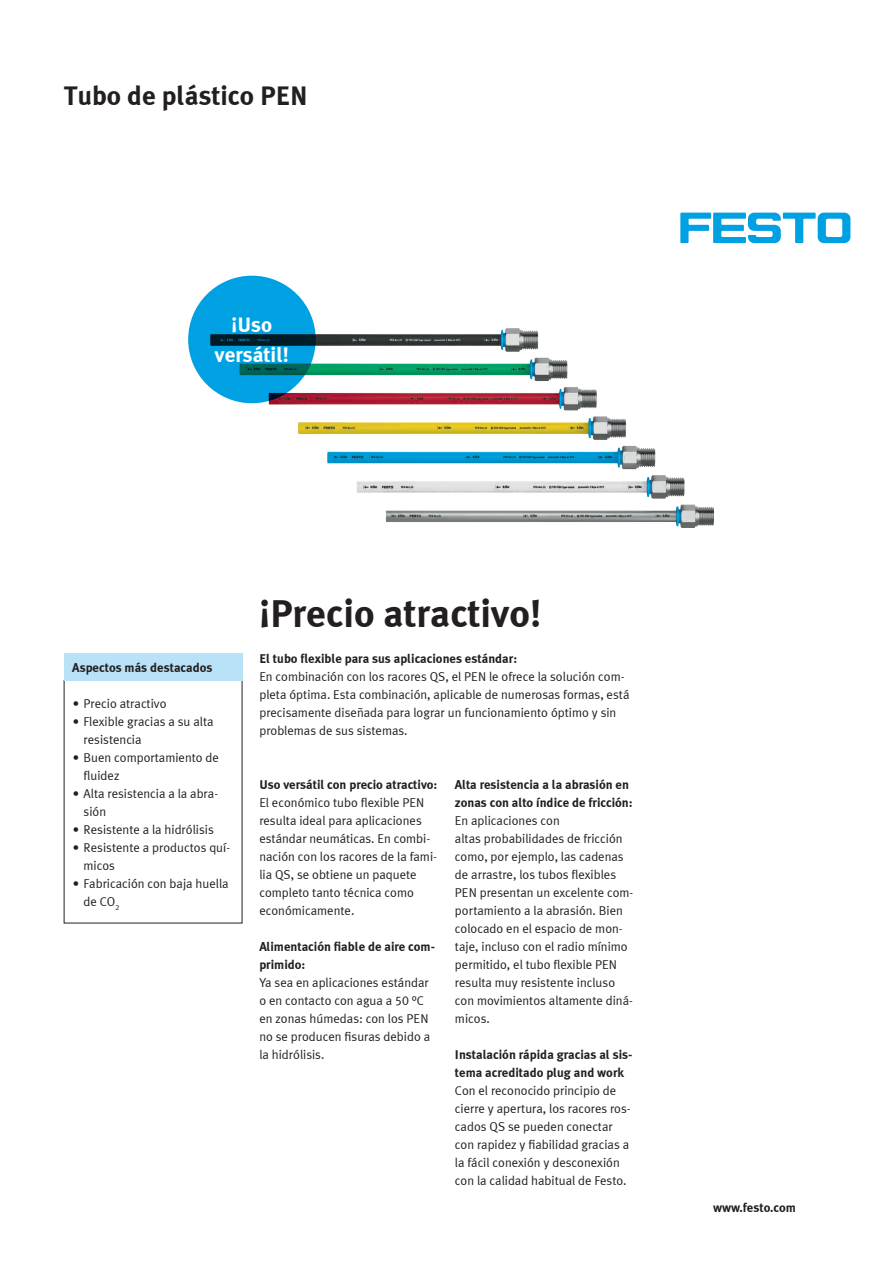
<style>
.page{position:relative;width:893px;height:1263px;background:#fff}
.page>*{position:absolute;margin:0;border:0;box-sizing:border-box;transform-origin:0 0}
.t1{font:700 39px "Meta Plus LF";color:#231f20}
.t2{font:700 27px "Meta Plus LF";color:#231f20}
.t3{font:700 21px/30px "Meta Plus LF";color:#fff;text-align:center}
.t4{font:12.75px/18px "Meta Plus LF";color:#231f20}
.t5{font:700 12.75px/18px "Meta Plus LF";color:#231f20}
</style>
<div class="page">
<svg style="left:680px;top:213px;width:170px;height:30px"></svg>
<div style="left:64px;top:654px;width:178px;height:27px;background:#b9e1f7"></div>
<img style="left:210px;top:329px;width:503px;height:198px">
<svg style="left:188px;top:276px;width:128px;height:127px;background:#008fc7"></svg>
<h2 class="t2" style="left:64px;top:79px;width:245px">Tubo de plástico PEN</h2>
<h3 class="t3" style="left:215px;top:309px;width:76px">¡Uso versátil!</h3>
<p class="t5" style="left:72px;top:658px;width:142px">Aspectos más destacados</p>
<p class="t4" style="left:73px;top:694px;width:95px">• Precio atractivo</p>
<p class="t4" style="left:84px;top:712px;width:132px;text-indent:-11px">• Flexible gracias a su alta resistencia</p>
<p class="t4" style="left:84px;top:748px;width:137px;text-indent:-11px">• Buen comportamiento de fluidez</p>
<p class="t4" style="left:84px;top:784px;width:136px;text-indent:-11px">• Alta resistencia a la abra&shy;sión</p>
<p class="t4" style="left:73px;top:820px;width:142px">• Resistente a la hidrólisis</p>
<p class="t4" style="left:84px;top:838px;width:148px;text-indent:-11px">• Resistente a productos quí&shy;micos</p>
<p class="t4" style="left:84px;top:874px;width:147px;text-indent:-11px">• Fabricación con baja huella de CO<sub>2</sub></p>
<h1 class="t1" style="left:259px;top:588px;width:284px">¡Precio atractivo!</h1>
<p class="t5" style="left:259px;top:649px;width:259px">El tubo flexible para sus aplicaciones estándar:</p>
<p class="t4" style="left:259px;top:667px;width:372px">En combinación con los racores QS, el PEN le ofrece la solución com&shy;pleta óptima. Esta combinación, aplicable de numerosas formas, está precisamente diseñada para lograr un funcionamiento óptimo y sin problemas de sus sistemas.</p>
<p class="t5" style="left:259px;top:775px;width:180px">Uso versátil con precio atractivo:</p>
<p class="t4" style="left:259px;top:793px;width:179px">El económico tubo flexible PEN resulta ideal para aplicaciones estándar neumáticas. En combi&shy;nación con los racores de la fami&shy;lia QS, se obtiene un paquete completo tanto técnica como económicamente.</p>
<p class="t5" style="left:259px;top:937px;width:177px">Alimentación fiable de aire com&shy;primido:</p>
<p class="t4" style="left:259px;top:973px;width:172px">Ya sea en aplicaciones estándar o en contacto con agua a 50 °C en zonas húmedas: con los PEN no se producen fisuras debido a la hidrólisis.</p>
<p class="t5" style="left:455px;top:775px;width:179px">Alta resistencia a la abrasión en zonas con alto índice de fricción:</p>
<p class="t4" style="left:455px;top:811px;width:180px">En aplicaciones con<br>altas probabilidades de fricción como, por ejemplo, las cadenas de arrastre, los tubos flexibles<br>PEN presentan un excelente com&shy;portamiento a la abrasión. Bien colocado en el espacio de mon&shy;taje, incluso con el radio mínimo permitido, el tubo flexible PEN resulta muy resistente incluso con movimientos altamente diná&shy;micos.</p>
<p class="t5" style="left:455px;top:1045px;width:179px">Instalación rápida gracias al sis&shy;tema acreditado plug and work</p>
<p class="t4" style="left:455px;top:1081px;width:177px">Con el reconocido principio de cierre y apertura, los racores ros&shy;cados QS se pueden conectar con rapidez y fiabilidad gracias a la fácil conexión y desconexión con la calidad habitual de Festo.</p>
<p class="t5" style="left:713px;top:1198px;width:84px">www.festo.com</p>
</div>
